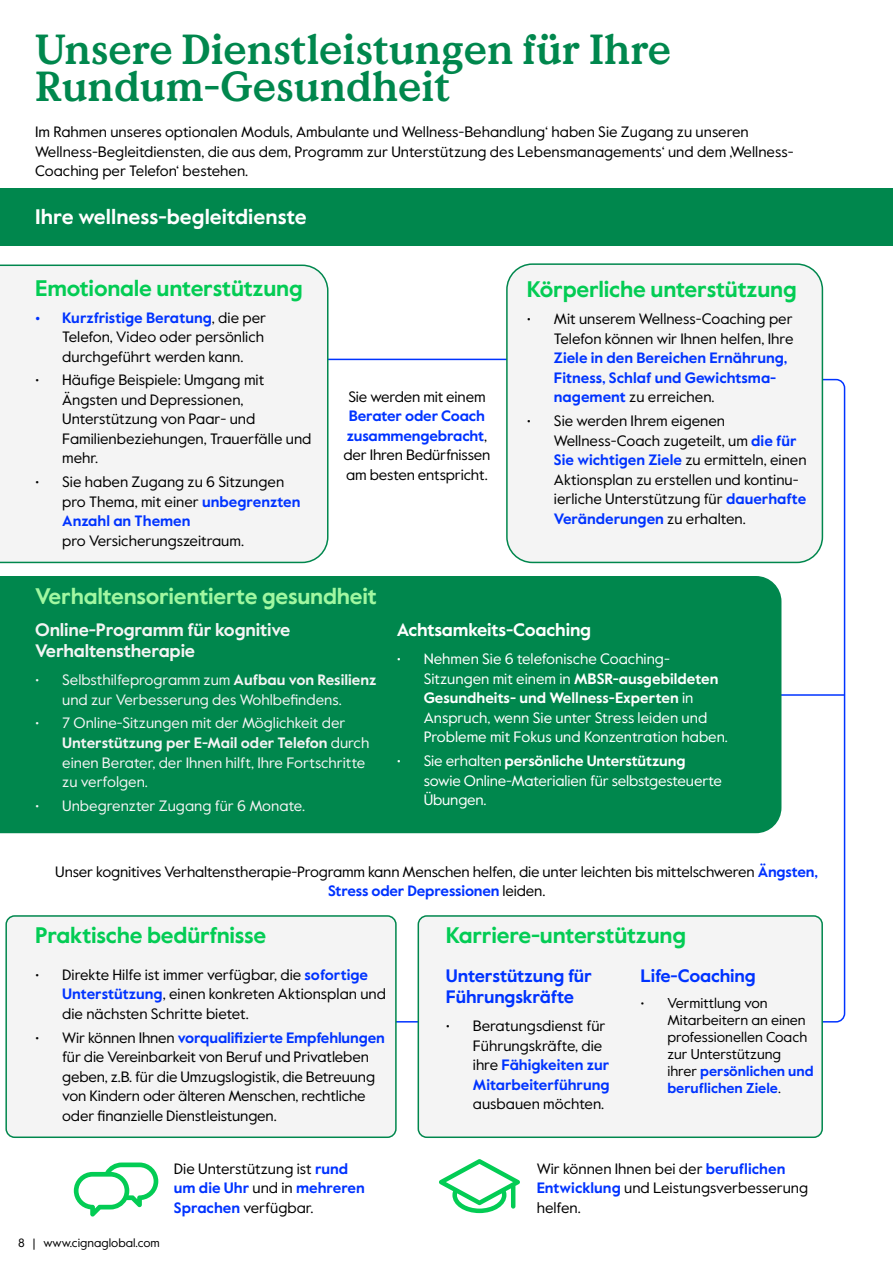
<style>
.page{position:relative;width:893px;height:1263px;background:#fff}
.page>*{position:absolute;margin:0;border:0;box-sizing:border-box;transform-origin:0 0}
.t1{font:700 42px/37px "Value Serif Pro";color:#00874d}
.t2{font:700 22.5px "Value Sans Pro";letter-spacing:-.01em;color:#03cc54}
.t3{font:700 22.5px "Value Sans Pro";letter-spacing:-.01em;color:#a1f7a1}
.t4{font:700 21px "Value Sans Pro";color:#fff}
.t5{font:700 18px/21px "Value Sans Pro";letter-spacing:-.01em;color:#f4f4f4}
.t6{font:700 18px/21px "Value Sans Pro";letter-spacing:-.01em;color:#03f}
.t7{font:700 18px "Value Sans Pro";letter-spacing:-.01em;color:#fff}
.t8{font:15px/19.5px "Value Sans Pro";color:#000}
.t9{font:15px/19.5px "Value Sans Pro";color:#fff}
.t10{font:15px/19.5px "Value Sans Pro";color:#f4f4f4;text-align:center}
.t11{font:700 15px/19.5px "Value Sans Pro";color:#03f}
.t12{font:14.25px/17.1px "Value Sans Pro";color:#000}
.t13{font:12px "Value Sans Pro";color:#000}
.s1{font-weight:700;color:#03f}
.s2{font-weight:400;color:#000}
.s3{font-weight:700}
</style>
<div class="page">
<div style="left:0;top:188px;width:864px;height:58px;background:#00874d"></div>
<svg style="left:367px;top:378px;width:479px;height:645px"></svg>
<hr style="left:642px;top:694px;width:203px;height:2px;background:#03f">
<div style="left:0;top:576px;width:781px;height:257px;background:#00874d"></div>
<hr style="left:322px;top:359px;width:189px;height:1px;background:#03f">
<div style="left:507px;top:264px;width:315px;height:298px;background:#f4f4f4;border-radius:26px"></div>
<div style="left:506px;top:263px;width:317px;height:300px;border:2px solid #00874d;border-radius:26px"></div>
<div style="left:0;top:265px;width:328px;height:298px;background:#f4f4f4"></div>
<div style="left:6px;top:916px;width:390px;height:221px;background:#f4f4f4;border-radius:9px"></div>
<div style="left:5px;top:915px;width:392px;height:223px;border:2px solid #00874d;border-radius:9px"></div>
<div style="left:418px;top:916px;width:404px;height:221px;background:#f4f4f4;border-radius:9px"></div>
<div style="left:418px;top:915px;width:405px;height:223px;border:2px solid #00874d;border-radius:9px"></div>
<svg style="left:74px;top:1162px;width:84px;height:54px"></svg>
<svg style="left:439px;top:1159px;width:81px;height:54px"></svg>
<div style="left:864px;top:188px;width:29px;height:58px;background:#00874d"></div>
<h1 class="t1" style="left:35px;top:33px;width:637px">Unsere Dienstleistungen für Ihre<br>Rundum-Gesundheit</h1>
<p class="t8" style="left:35px;top:123px;width:760px">Im Rahmen unseres optionalen Moduls‚ Ambulante und Wellness-Behandlung‘ haben Sie Zugang zu unseren<br>Wellness-Begleitdiensten, die aus dem‚ Programm zur Unterstützung des Lebensmanagements‘ und dem ‚Wellness-<br>Coaching per Telefon‘ bestehen.</p>
<h3 class="t4" style="left:35px;top:204px;width:273px">Ihre wellness-begleitdienste</h3>
<h2 class="t2" style="left:35px;top:274px;width:269px">Emotionale unterstützung</h2>
<p class="t8" style="left:62px;top:308px;width:205px;text-indent:-27px"><span class="s1">• Kurzfristige Beratung</span>, die per<br>Telefon, Video oder persönlich durchgeführt werden kann.</p>
<p class="t8" style="left:62px;top:371px;width:251px;text-indent:-27px">• Häufige Beispiele: Umgang mit<br>Ängsten und Depressionen,<br>Unterstützung von Paar- und<br>Familienbeziehungen, Trauerfälle und mehr.</p>
<p class="t8" style="left:62px;top:472px;width:240px;text-indent:-27px">• Sie haben Zugang zu 6 Sitzungen pro Thema, mit einer <span class="s1">unbegrenzten<br>Anzahl an Themen</span></p>
<p class="t8" style="left:62px;top:531px;width:183px">pro Versicherungszeitraum.</p>
<p class="t8" style="left:348px;top:387px;width:139px">Sie werden mit einem</p>
<p class="t8" style="left:343px;top:407px;width:148px;text-align:center"><span class="s1">Berater oder Coach zusammengebracht</span>, der Ihren Bedürfnissen am besten entspricht.</p>
<h2 class="t3" style="left:35px;top:583px;width:343px">Verhaltensorientierte gesundheit</h2>
<h2 class="t2" style="left:527px;top:275px;width:271px">Körperliche unterstützung</h2>
<p class="t8" style="left:527px;top:310px;width:268px;text-align:right">• Mit unserem Wellness-Coaching per<br>Telefon können wir Ihnen helfen, Ihre</p>
<p class="t11" style="left:554px;top:349px;width:235px">Ziele in den Bereichen Ernährung,<br>Fitness, Schlaf und Gewichtsma&shy;nagement <span class="s2">zu erreichen.</span></p>
<p class="t8" style="left:554px;top:411px;width:254px;text-indent:-27px">• Sie werden Ihrem eigenen Wellness-Coach zugeteilt, um <span class="s1">die für Sie wichtigen Ziele</span> zu ermitteln, einen Aktionsplan zu erstellen und kontinu&shy;ierliche Unterstützung für <span class="s1">dauerhafte Veränderungen</span> zu erhalten.</p>
<p class="t5" style="left:35px;top:620px;width:257px">Online-Programm für kognitive<br>Verhaltenstherapie</p>
<p class="t10" style="left:35px;top:670px;width:343px">• Selbsthilfeprogramm zum <span class="s3">Aufbau von Resilienz </span>und zur Verbesserung des Wohlbefindens.</p>
<p class="t10" style="left:62px;top:714px;width:309px;text-align:left;text-indent:-27px">• 7 Online-Sitzungen mit der Möglichkeit der <span class="s3">Unterstützung per E-Mail oder Telefon</span> durch einen Berater, der Ihnen hilft, Ihre Fortschritte zu verfolgen.</p>
<p class="t10" style="left:35px;top:796px;width:271px">• Unbegrenzter Zugang für 6 Monate.</p>
<p class="t7" style="left:397px;top:619px;width:196px">Achtsamkeits-Coaching</p>
<p class="t9" style="left:424px;top:649px;width:306px;text-indent:-27px">• Nehmen Sie 6 telefonische Coaching-Sitzungen mit einem in <span class="s3">MBSR-ausgebildeten Gesundheits- und Wellness-Experten</span> in Anspruch, wenn Sie unter Stress leiden und Probleme mit Fokus und Konzentration haben.</p>
<p class="t9" style="left:424px;top:751px;width:300px;text-indent:-27px">• Sie erhalten <span class="s3">persönliche Unterstützung </span>sowie Online-Materialien für selbstgesteuerte<br>Übungen.</p>
<p class="t8" style="left:55px;top:862px;width:764px;text-align:center">Unser kognitives Verhaltenstherapie-Programm kann Menschen helfen, die unter leichten bis mittelschweren <span class="s1">Ängsten,<br>Stress oder Depressionen</span> leiden.</p>
<h2 class="t2" style="left:35px;top:922px;width:233px">Praktische bedürfnisse</h2>
<p class="t8" style="left:62px;top:965px;width:325px;text-indent:-27px">• Direkte Hilfe ist immer verfügbar, die <span class="s1">sofortige<br>Unterstützung</span>, einen konkreten Aktionsplan und die nächsten Schritte bietet.</p>
<p class="t8" style="left:62px;top:1028px;width:324px;text-indent:-27px">• Wir können Ihnen <span class="s1">vorqualifizierte Empfehlungen </span>für die Vereinbarkeit von Beruf und Privatleben geben, z.B. für die Umzugslogistik, die Betreuung von Kindern oder älteren Menschen, rechtliche oder finanzielle Dienstleistungen.</p>
<h2 class="t2" style="left:446px;top:922px;width:242px">Karriere-unterstützung</h2>
<p class="t6" style="left:446px;top:966px;width:148px">Unterstützung für<br>Führungskräfte</p>
<p class="t8" style="left:473px;top:1016px;width:138px;text-indent:-27px">• Beratungsdienst für<br>Führungskräfte, die ihre <span class="s1">Fähigkeiten zur<br>Mitarbeiterführung</span></p>
<p class="t8" style="left:473px;top:1094px;width:133px">ausbauen möchten.</p>
<p class="t6" style="left:640px;top:966px;width:117px">Life-Coaching</p>
<p class="t12" style="left:667px;top:994px;width:148px;text-indent:-27px">• Vermittlung von<br>Mitarbeitern an einen professionellen Coach zur Unterstützung ihrer <span class="s1">persönlichen und beruflichen Ziele</span>.</p>
<p class="t13" style="left:18px;top:1235px;width:143px">8 | www.cignaglobal.com</p>
<p class="t8" style="left:174px;top:1159px;width:192px">Die Unterstützung ist <span class="s1">rund um die Uhr</span> und in <span class="s1">mehreren<br>Sprachen</span> verfügbar.</p>
<p class="t8" style="left:537px;top:1159px;width:273px">Wir können Ihnen bei der <span class="s1">beruflichen<br>Entwicklung</span> und Leistungsverbesserung helfen.</p>
</div>
